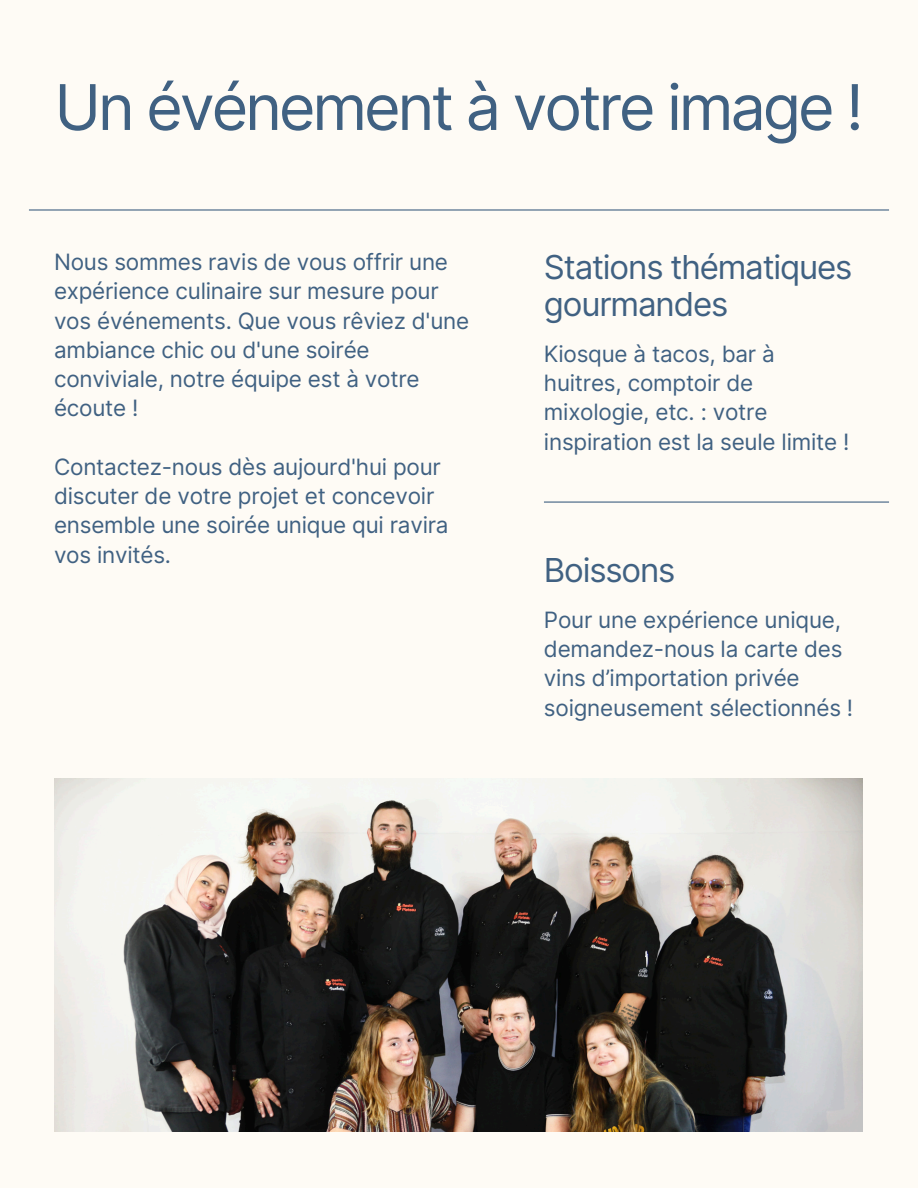
<style>
.page{position:relative;width:918px;height:1188px;background:#fefbf5}
.page>*{position:absolute;margin:0;border:0;box-sizing:border-box;transform-origin:0 0}
.t1{font:63px "Inter";letter-spacing:-.05em;color:#406182}
.t2{font:33px/37.2px "Inter";letter-spacing:-.035em;color:#406182}
.t3{font:22.5px/29.2px "Inter";letter-spacing:-.01em;color:#406182}
</style>
<div class="page">
<hr style="left:29px;top:209px;width:860px;height:2px;background:#406182">
<hr style="left:544px;top:502px;width:345px;height:1px;background:#406182">
<img style="left:54px;top:779px;width:809px;height:353px">
<p class="t1" style="left:54px;top:69px;width:811px">Un événement à votre image !</p>
<p class="t3" style="left:54px;top:247px;width:417px">Nous sommes ravis de vous offrir une expérience culinaire sur mesure pour vos événements. Que vous rêviez d'une ambiance chic ou d'une soirée conviviale, notre équipe est à votre écoute !</p>
<h2 class="t3" style="left:54px;top:452px;width:396px">Contactez-nous dès aujourd'hui pour discuter de votre projet et concevoir ensemble une soirée unique qui ravira vos invités.</h2>
<h2 class="t2" style="left:544px;top:248px;width:310px">Stations thématiques gourmandes</h2>
<p class="t3" style="left:544px;top:339px;width:307px">Kiosque à tacos, bar à huitres, comptoir de mixologie, etc. : votre inspiration est la seule limite !</p>
<p class="t2" style="left:544px;top:551px;width:133px">Boissons</p>
<p class="t3" style="left:544px;top:605px;width:311px">Pour une expérience unique, demandez-nous la carte des vins d’importation privée soigneusement sélectionnés !</p>
</div>
